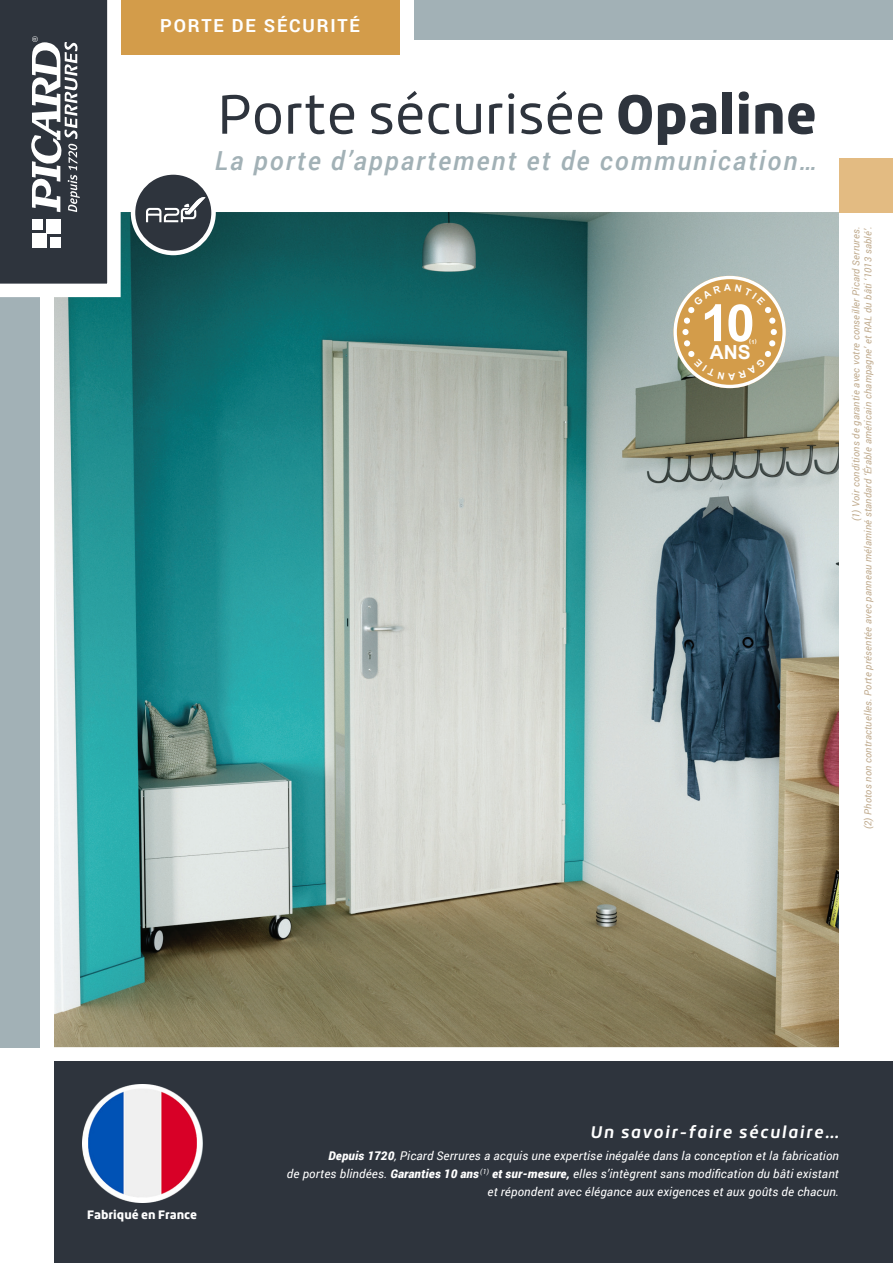
<style>
.page{position:relative;width:893px;height:1263px;background:#fff}
.page>*{position:absolute;margin:0;border:0;box-sizing:border-box;transform-origin:0 0}
.t1{font:54px "Roihu";color:#2e343d}
.t2{font:700 51.3px "Arial";color:#fff}
.t3{font:italic 500 26.25px "Roboto";letter-spacing:.075em;color:#a2b1b6}
.t4{font:700 19.35px "Arial";color:#fff}
.t5{font:700 18px "Roboto";letter-spacing:.1em;color:#fff}
.t6{font:italic 700 16.5px "Roihu";letter-spacing:.1em;color:#fff}
.t7{font:italic 12px/18px "Roboto";letter-spacing:.015em;color:#fff;text-align:right}
.t8{font:900 12px "Roihu";color:#fff}
.t9{font:italic 9.75px/12px "Roboto";letter-spacing:.02em;color:#c0ab8e;text-align:right}
.t10{font:700 5.7px "Arial";color:#fff}
.s1{font-weight:900}
</style>
<div class="page">
<div style="left:54px;top:1061px;width:839px;height:202px;background:#2e343d"></div>
<div style="left:839px;top:158px;width:54px;height:54px;background:#e3bb82"></div>
<div style="left:414px;top:0;width:479px;height:40px;background:#a2b1b6"></div>
<div style="left:0;top:262px;width:40px;height:785px;background:#a2b1b6"></div>
<svg style="left:0;top:0;width:127px;height:298px"></svg>
<img style="left:54px;top:212px;width:785px;height:835px">
<img style="left:83px;top:1084px;width:120px;height:118px">
<div style="left:121px;top:0;width:278px;height:54px;background:#d39c4a"></div>
<div style="left:133px;top:172px;width:81px;height:81px;background:#2e343d;border-radius:50%"></div>
<svg style="left:146px;top:197px;width:59px;height:25px"></svg>
<div style="left:131px;top:170px;width:85px;height:85px;border:4px solid #fff;border-radius:50%"></div>
<svg style="left:673px;top:276px;width:113px;height:112px;background:#caa970"></svg>
<p class="t5" style="left:160px;top:13px;width:201px">PORTE DE SÉCURITÉ</p>
<p class="t1" style="left:218px;top:83px;width:601px">Porte sécurisée <span class="s1">Opaline</span></p>
<p class="t3" style="left:215px;top:142px;width:604px">La porte d’appartement et de communication…</p>
<p class="t2" style="left:701px;top:287px;width:56px">10</p>
<p class="t4" style="left:710px;top:339px;width:42px">ANS</p>
<p class="t10" style="left:749px;top:337px;width:9px">(1)</p>
<p class="t9" style="left:850px;top:829px;width:604px;rotate:-90deg">(1) Voir conditions de garantie avec votre conseiller Picard Serrures.<br>(2) Photos non contractuelles. Porte présentée avec panneau mélaminé standard ‘Érable américain champagne’ et RAL du bâti ‘1013 sablé’.</p>
<p class="t8" style="left:87px;top:1207px;width:112px">Fabriqué en France</p>
<h3 class="t6" style="left:590px;top:1123px;width:250px">Un savoir-faire séculaire…</h3>
<p class="t7" style="left:287px;top:1146px;width:554px"><span class="s1">Depuis 1720</span>, Picard Serrures a acquis une expertise inégalée dans la conception et la fabrication<br>de portes blindées. <span class="s1">Garanties 10 ans</span> <sup>(1)</sup> <span class="s1">et sur-mesure,</span> elles s’intègrent sans modification du bâti existant et répondent avec élégance aux exigences et aux goûts de chacun.</p>
</div>
